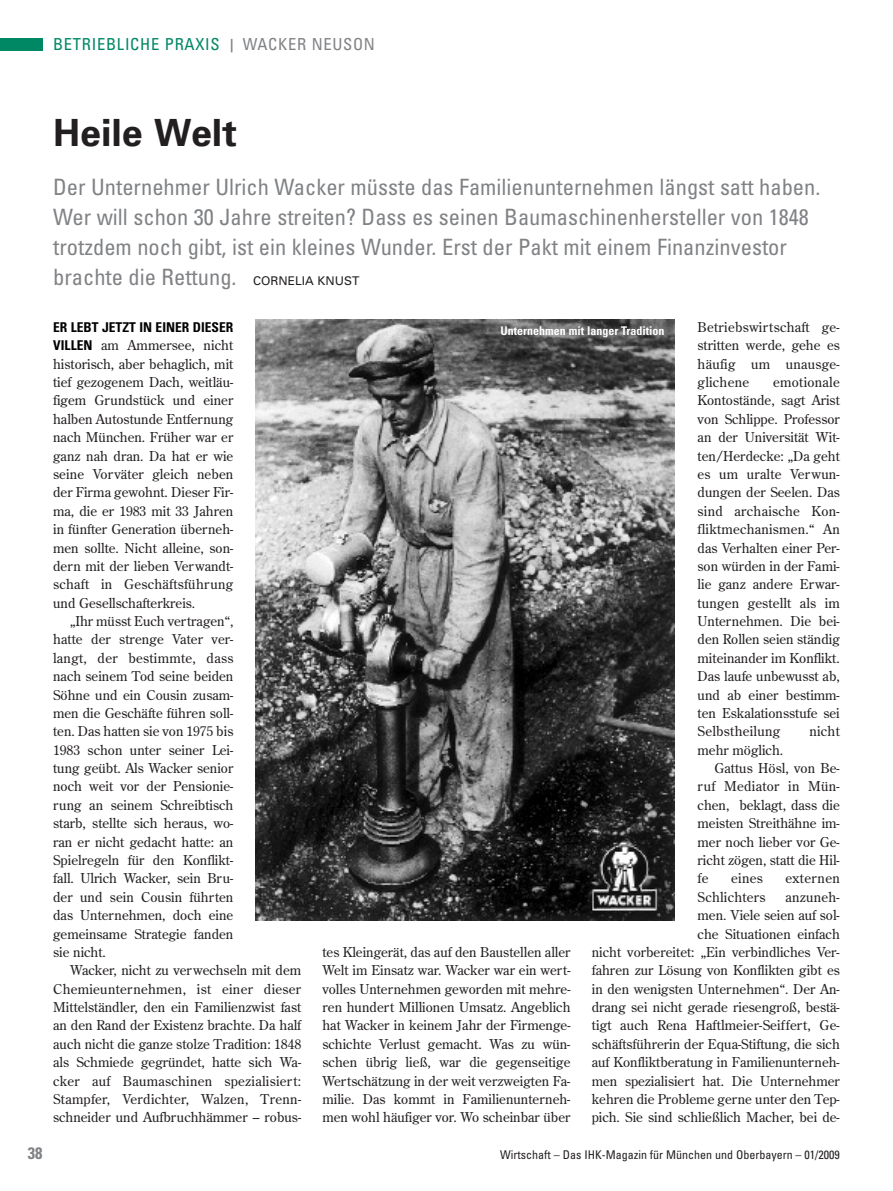
<style>
.page{position:relative;width:893px;height:1191px;background:#fff}
.page>*{position:absolute;margin:0;border:0;box-sizing:border-box;transform-origin:0 0}
.t1{font:700 37.5px "Univers";color:#231f20}
.t2{font:condensed 22.5px/30px "Univers";color:#808285}
.t3{font:condensed 16.5px "Univers";letter-spacing:.045em;color:#008764}
.t4{font:700 condensed 16.5px "Univers";color:#808285}
.t5{font:13.5px/18.3px "Century Old Style";color:#231f20;text-align:justify}
.t6{font:13.5px "Century Old Style";letter-spacing:.02em;color:#231f20}
.t7{font:700 condensed 13.5px "Univers";color:#000}
.t8{font:condensed 12px "Univers";color:#231f20}
.t9{font:700 condensed 12px "Univers";color:#fff}
.s1{font-weight:700;font-size:13.5px;color:#808285}
.s2{color:#808285}
.s3{font-stretch:normal;font-size:12px;color:#231f20}
.s4{font-family:"Univers";font-weight:700;font-stretch:condensed;color:#000}
</style>
<div class="page">
<div style="left:0;top:38px;width:43px;height:13px;background:#008764"></div>
<img style="left:256px;top:319px;width:418px;height:601px">
<p class="t3" style="left:53px;top:38px;width:323px">BETRIEBLICHE PRAXIS <span class="s1">|</span> <span class="s2">WACKER NEUSON</span></p>
<h1 class="t1" style="left:53px;top:119px;width:185px">Heile Welt</h1>
<p class="t2" style="left:53px;top:174px;width:769px">Der Unternehmer Ulrich Wacker müsste das Familienunternehmen längst satt haben.<br>Wer will schon 30 Jahre streiten? Dass es seinen Baumaschinenhersteller von 1848 trotzdem noch gibt, ist ein kleines Wunder. Erst der Pakt mit einem Finanzinvestor brachte die Rettung. <span class="s3">CORNELIA KNUST</span></p>
<p class="t9" style="left:500px;top:327px;width:165px">Unternehmen mit langer Tradition</p>
<p class="t5" style="left:698px;top:318px;width:144px">Betriebswirtschaft ge&shy;stritten werde, gehe es häufig um unausge&shy;glichene</p>
<p class="t7" style="left:53px;top:322px;width:182px">ER LEBT JETZT IN EINER DIESER</p>
<p class="t5" style="left:53px;top:336px;width:182px"><span class="s4">VILLEN</span> am Ammersee, nicht historisch, aber behaglich, mit tief gezogenem Dach, weitläu&shy;figem Grundstück und einer halben Autostunde Entfernung nach München. Früher war er ganz nah dran. Da hat er wie seine Vorväter gleich neben der Firma gewohnt. Dieser Fir&shy;ma, die er 1983 mit 33 Jahren in fünfter Generation überneh&shy;men sollte. Nicht alleine, son&shy;dern mit der lieben Verwandt&shy;schaft in Geschäftsführung und Gesellschafterkreis.</p>
<p class="t5" style="left:53px;top:612px;width:182px;text-indent:17px">„Ihr müsst Euch vertragen“, hatte der strenge Vater ver&shy;langt, der bestimmte, dass nach seinem Tod seine beiden Söhne und ein Cousin zusam&shy;men die Geschäfte führen soll&shy;ten. Das hatten sie von 1975 bis 1983 schon unter seiner Lei&shy;tung geübt. Als Wacker senior noch weit vor der Pensionie&shy;rung an seinem Schreibtisch starb, stellte sich heraus, wo&shy;ran er nicht gedacht hatte: an Spielregeln für den Konflikt&shy;fall. Ulrich Wacker, sein Bru&shy;der und sein Cousin führten das Unternehmen, doch eine gemeinsame Strategie fanden sie nicht.</p>
<p class="t5" style="left:53px;top:961px;width:250px;text-indent:17px">Wacker, nicht zu verwechseln mit dem Chemieunternehmen, ist einer dieser Mittelständler, den ein Familienzwist fast an den Rand der Existenz brachte. Da half auch nicht die ganze stolze Tradition: 1848 als Schmiede gegründet, hatte sich Wa&shy;cker auf Baumaschinen spezialisiert:<br>Stampfer, Verdichter, Walzen, Trenn&shy;schneider und Aufbruchhämmer – robus-</p>
<p class="t5" style="left:698px;top:373px;width:144px;text-indent:76px">emotionale Kontostände, sagt Arist von Schlippe. Professor an der Universität Wit&shy;ten/Herdecke: „Da geht es um uralte Verwun&shy;dungen der Seelen. Das sind archaische Kon&shy;fliktmechanismen.“ An das Verhalten einer Per&shy;son würden in der Fami&shy;lie ganz andere Erwar&shy;tungen gestellt als im Unternehmen. Die bei&shy;den Rollen seien ständig miteinander im Konflikt.<br>Das laufe unbewusst ab, und ab einer bestimm&shy;ten Eskalationsstufe sei Selbstheilung</p>
<p class="t5" style="left:809px;top:722px;width:32px">nicht</p>
<p class="t5" style="left:698px;top:741px;width:87px">mehr möglich.</p>
<p class="t5" style="left:715px;top:759px;width:127px">Gattus Hösl, von Be-</p>
<p class="t6" style="left:698px;top:779px;width:144px">ruf Mediator in Mün-</p>
<p class="t5" style="left:698px;top:796px;width:144px">chen, beklagt, dass die</p>
<p class="t5" style="left:698px;top:814px;width:144px">meisten Streithähne im-</p>
<p class="t5" style="left:698px;top:832px;width:144px">mer noch lieber vor Ge-</p>
<p class="t5" style="left:698px;top:851px;width:144px">richt zögen, statt die Hil-</p>
<p class="t5" style="left:698px;top:869px;width:12px">fe</p>
<p class="t5" style="left:731px;top:869px;width:33px">eines</p>
<p class="t6" style="left:785px;top:871px;width:56px">externen</p>
<p class="t6" style="left:698px;top:889px;width:69px">Schlichters</p>
<p class="t5" style="left:592px;top:888px;width:250px;text-align:right">anzuneh-<br>men. Viele seien auf sol-<br>che Situationen einfach<br>nicht vorbereitet: „Ein verbindliches Ver&shy;fahren zur Lösung von Konflikten gibt es in den wenigsten Unternehmen“. Der An&shy;drang sei nicht gerade riesengroß, bestä&shy;tigt auch Rena Haftlmeier-Seiffert, Ge&shy;schäftsführerin der Equa-Stiftung, die sich auf Konfliktberatung in Familienunterneh&shy;men spezialisiert hat. Die Unternehmer kehren die Probleme gerne unter den Tep&shy;pich. Sie sind schließlich Macher, bei de-</p>
<p class="t5" style="left:322px;top:943px;width:250px">tes Kleingerät, das auf den Baustellen aller Welt im Einsatz war. Wacker war ein wert&shy;volles Unternehmen geworden mit mehre&shy;ren hundert Millionen Umsatz. Angeblich hat Wacker in keinem Jahr der Firmenge&shy;schichte Verlust gemacht. Was zu wün&shy;schen übrig ließ, war die gegenseitige Wertschätzung in der weit verzweigten Fa&shy;milie. Das kommt in Familienunterneh&shy;men wohl häufiger vor. Wo scheinbar über</p>
<p class="t4" style="left:28px;top:1147px;width:16px">38</p>
<p class="t8" style="left:500px;top:1149px;width:341px">Wirtschaft – Das IHK-Magazin für München und Oberbayern – 01/2009</p>
</div>
